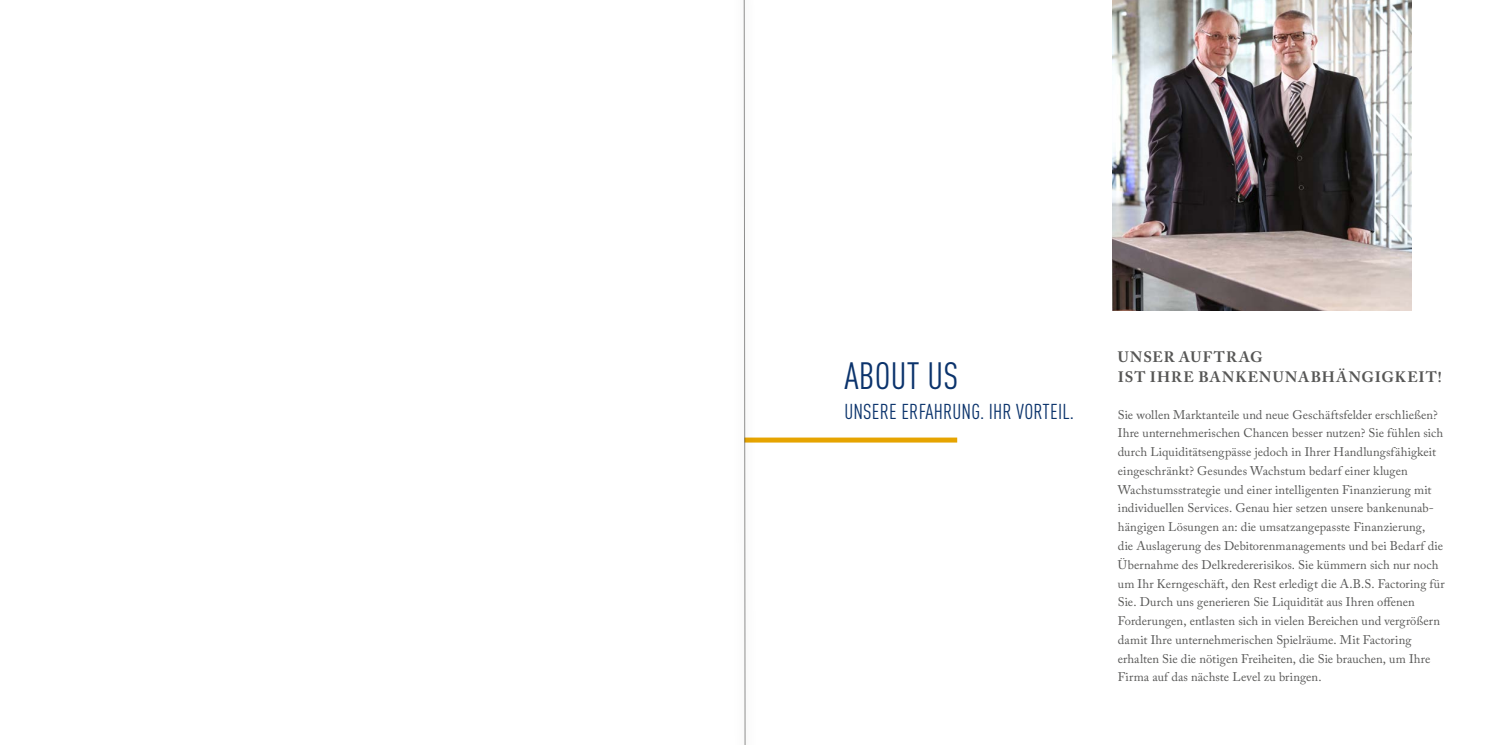
<style>
.page{position:relative;width:1489px;height:745px;background:#fff}
.page>*{position:absolute;margin:0;border:0;box-sizing:border-box;transform-origin:0 0}
.t1{font:condensed 37.5px "DINOT";letter-spacing:.01em;color:#0b336c}
.t2{font:condensed 21.25px "DINOT";letter-spacing:.01em;color:#0b336c}
.t3{font:700 15px/20px "Adobe Caslon Pro";letter-spacing:.065em;color:#575756}
.t4{font:12.5px/18.8px "Adobe Caslon Pro";letter-spacing:.005em;color:#575756}
</style>
<div class="page">
<img style="left:1112px;top:0;width:298px;height:310px">
<div style="left:744px;top:437px;width:213px;height:5px;background:#e6a400"></div>
<div style="left:731px;top:0;width:27px;height:744px;background:#fcfcfc"></div>
<svg style="left:743px;top:0;width:2px;height:744px"></svg>
<h1 class="t1" style="left:844px;top:349px;width:115px">ABOUT US</h1>
<h2 class="t2" style="left:844px;top:396px;width:231px">UNSERE ERFAHRUNG. IHR VORTEIL.</h2>
<p class="t3" style="left:1117px;top:347px;width:325px">UNSER AUFTRAG<br>IST IHRE BANKENUNABHÄNGIGKEIT!</p>
<p class="t4" style="left:1117px;top:404px;width:328px">Sie wollen Marktanteile und neue Geschäftsfelder erschließen?<br>Ihre unternehmerischen Chancen besser nutzen? Sie fühlen sich durch Liquiditätsengpässe jedoch in Ihrer Handlungsfähigkeit eingeschränkt? Gesundes Wachstum bedarf einer klugen Wachstumsstrategie und einer intelligenten Finanzierung mit individuellen Services. Genau hier setzen unsere bankenunab&shy;hängigen Lösungen an: die umsatzangepasste Finanzierung,<br>die Auslagerung des Debitorenmanagements und bei Bedarf die Übernahme des Delkredererisikos. Sie kümmern sich nur noch um Ihr Kerngeschäft, den Rest erledigt die A.B.S. Factoring für Sie. Durch uns generieren Sie Liquidität aus Ihren offenen Forderungen, entlasten sich in vielen Bereichen und vergrößern damit Ihre unternehmerischen Spielräume. Mit Factoring erhalten Sie die nötigen Freiheiten, die Sie brauchen, um Ihre Firma auf das nächste Level zu bringen.</p>
</div>
